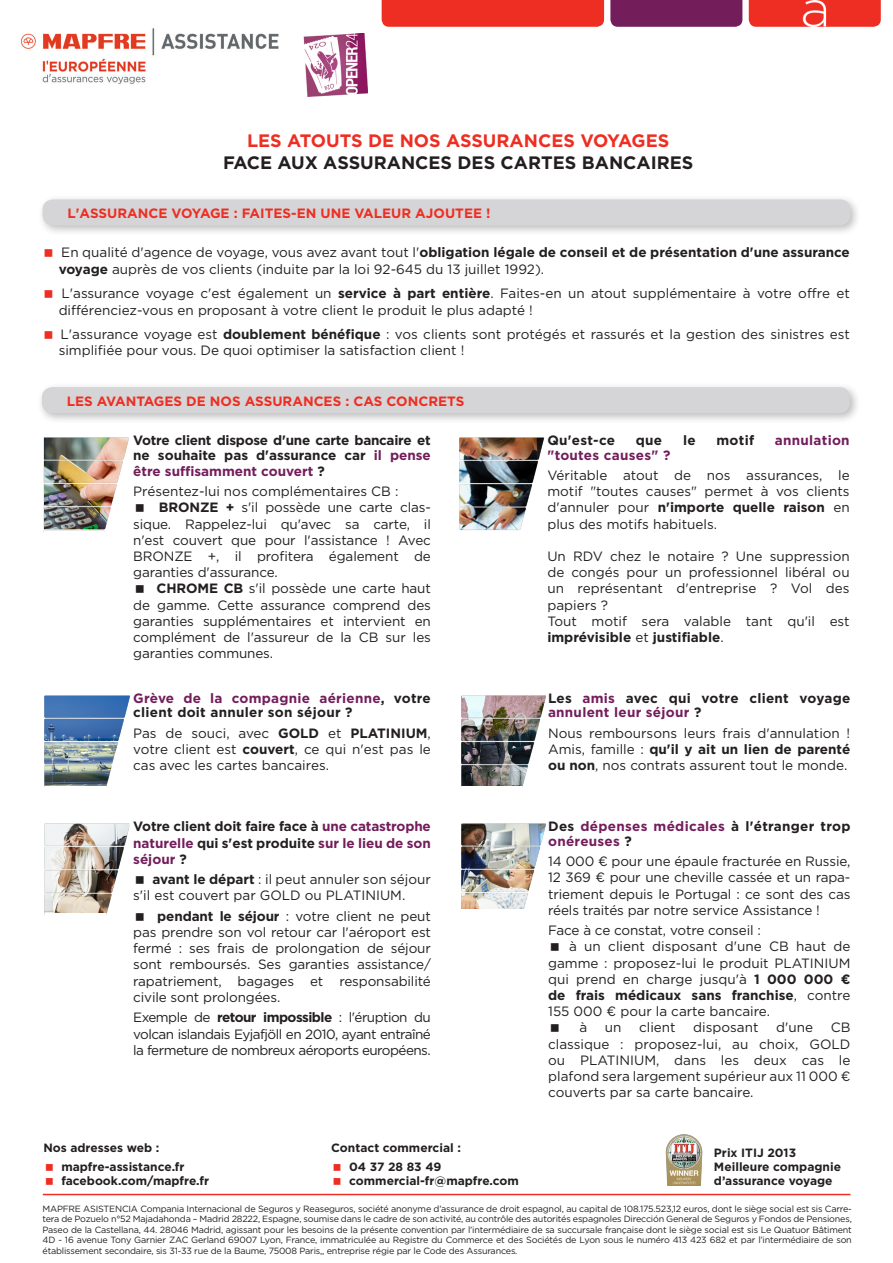
<style>
.page{position:relative;width:893px;height:1263px;background:#fff}
.page>*{position:absolute;margin:0;border:0;box-sizing:border-box;transform-origin:0 0}
.t1{font:700 18px "Gotham";color:#231f20}
.t2{font:700 18px "Gotham";color:#ee2e22}
.t3{font:13.5px/16.2px "Gotham";color:#231f20;text-align:justify}
.t4{font:700 13.5px/14.4px "Gotham";letter-spacing:.005em;color:#231f20}
.t5{font:700 13.5px/16.2px "Gotham";letter-spacing:.02em;color:#731d5b}
.t6{font:700 13.5px "Gotham";color:#ee2e22}
.t7{font:700 13.5px/14.4px "Gotham";letter-spacing:-.02em;color:#231f20}
.t8{font:700 12px/18.6px "Gotham";color:#231f20}
.t9{font:9px/10.5px "Gotham";letter-spacing:-.02em;color:#231f20;text-align:justify}
.s1{font-weight:700}
.s2{color:#731d5b}
.s3{font-weight:700;color:#731d5b}
.s4{color:#231f20}
.s5{font-weight:400}
</style>
<div class="page">
<div style="left:749px;top:0;width:132px;height:27px;background:#ee2e22"></div>
<div style="left:610px;top:0;width:132px;height:27px;background:#731d5b"></div>
<div style="left:382px;top:0;width:222px;height:27px;background:#ee2e22"></div>
<img style="left:21px;top:28px;width:258px;height:56px">
<img style="left:800px;top:0;width:30px;height:27px">
<img style="left:665px;top:1134px;width:38px;height:51px">
<div style="left:38px;top:194px;width:824px;height:43px;background:#231f20;opacity:.3"></div>
<div style="left:43px;top:199px;width:807px;height:26px;background:#d5d5d7;border-radius:10px"></div>
<div style="left:37px;top:382px;width:824px;height:43px;background:#231f20;opacity:.3"></div>
<div style="left:42px;top:387px;width:808px;height:26px;background:#d5d5d7;border-radius:10px"></div>
<img style="left:44px;top:695px;width:87px;height:91px">
<img style="left:461px;top:823px;width:85px;height:85px">
<img style="left:461px;top:695px;width:85px;height:91px">
<img style="left:43px;top:437px;width:86px;height:95px">
<img style="left:459px;top:437px;width:86px;height:93px">
<hr style="left:43px;top:1194px;width:807px;height:1px;background:#ee2e22">
<img style="left:44px;top:823px;width:86px;height:92px">
<img style="left:303px;top:33px;width:64px;height:63px">
<h1 class="t2" style="left:247px;top:128px;width:424px">LES ATOUTS DE NOS ASSURANCES VOYAGES</h1>
<h1 class="t1" style="left:223px;top:151px;width:472px">FACE AUX ASSURANCES DES CARTES BANCAIRES</h1>
<p class="t6" style="left:67px;top:204px;width:425px">L'ASSURANCE VOYAGE : FAITES-EN UNE VALEUR AJOUTEE !</p>
<p class="t3" style="left:59px;top:244px;width:793px">En qualité d'agence de voyage, vous avez avant tout l'<span class="s1">obligation légale de conseil et de présentation d'une assurance voyage</span> auprès de vos clients (induite par la loi 92-645 du 13 juillet 1992).</p>
<p class="t3" style="left:59px;top:285px;width:793px">L'assurance voyage c'est également un <span class="s1">service à part entière</span>. Faites-en un atout supplémentaire à votre offre et différenciez-vous en proposant à votre client le produit le plus adapté !</p>
<p class="t3" style="left:59px;top:326px;width:793px">L'assurance voyage est <span class="s1">doublement bénéfique</span> : vos clients sont protégés et rassurés et la gestion des sinistres est simplifiée pour vous. De quoi optimiser la satisfaction client !</p>
<p class="t6" style="left:67px;top:392px;width:399px">LES AVANTAGES DE NOS ASSURANCES : CAS CONCRETS</p>
<p class="t7" style="left:133px;top:433px;width:299px">Votre client dispose d'une carte bancaire et ne souhaite pas d'assurance car <span class="s2">il pense</span></p>
<p class="t3" style="left:133px;top:460px;width:267px;line-height:20.4px"><span class="s3">être suffisamment couvert</span> <span class="s1">?<br></span>Présentez-lui nos complémentaires CB :</p>
<p class="t3" style="left:133px;top:499px;width:299px;text-indent:26px"><span class="s1">BRONZE +</span> s'il possède une carte clas&shy;sique. Rappelez-lui qu'avec sa carte, il n'est couvert que pour l'assistance ! Avec BRONZE +, il profitera également de garanties d'assurance.</p>
<p class="t3" style="left:133px;top:580px;width:299px;text-indent:23px"><span class="s1">CHROME CB</span> s'il possède une carte haut de gamme. Cette assurance comprend des garanties supplémentaires et intervient en complément de l'assureur de la CB sur les garanties communes.</p>
<p class="t4" style="left:133px;top:691px;width:299px"><span class="s2">Grève de la compagnie aérienne</span>, votre client doit annuler son séjour ?</p>
<p class="t3" style="left:133px;top:725px;width:299px">Pas de souci, avec <span class="s1">GOLD</span> et <span class="s1">PLATINIUM</span>, votre client est <span class="s1">couvert</span>, ce qui n'est pas le cas avec les cartes bancaires.</p>
<p class="t5" style="left:133px;top:818px;width:299px;text-align:justify"><span class="s4">Votre client doit faire face à</span> une catastrophe naturelle <span class="s4">qui s'est produite</span> sur le lieu de son séjour <span class="s4">?</span></p>
<p class="t3" style="left:133px;top:871px;width:299px;text-indent:19px"><span class="s1">avant le départ</span> : il peut annuler son séjour s'il est couvert par GOLD ou PLATINIUM.</p>
<p class="t3" style="left:133px;top:908px;width:299px;text-indent:24px"><span class="s1">pendant le séjour</span> : votre client ne peut pas prendre son vol retour car l'aéroport est fermé : ses frais de prolongation de séjour sont remboursés. Ses garanties assistance/ rapatriement, bagages et responsabilité civile sont prolongées.</p>
<p class="t3" style="left:133px;top:1009px;width:299px">Exemple de <span class="s1">retour impossible</span> : l'éruption du volcan islandais Eyjafjöll en 2010, ayant entraîné la fermeture de nombreux aéroports européens.</p>
<p class="t8" style="left:61px;top:1139px;width:125px;text-indent:-18px">Nos adresses web : mapfre-assistance.fr</p>
<p class="t8" style="left:61px;top:1172px;width:149px">facebook.com/mapfre.fr</p>
<p class="t8" style="left:331px;top:1139px;width:131px;text-align:center">Contact commercial :<br>04 37 28 83 49</p>
<p class="t8" style="left:349px;top:1172px;width:171px">commercial-fr@mapfre.com</p>
<p class="t4" style="left:547px;top:433px;width:69px">Qu'est-ce</p>
<p class="t4" style="left:636px;top:433px;width:28px">que</p>
<p class="t4" style="left:683px;top:433px;width:14px">le</p>
<p class="t4" style="left:716px;top:433px;width:39px">motif</p>
<p class="t5" style="left:775px;top:432px;width:76px">annulation</p>
<p class="t5" style="left:547px;top:447px;width:124px">"toutes causes" ?</p>
<p class="t3" style="left:547px;top:467px;width:304px">Véritable atout de nos assurances, le motif "toutes causes" permet à vos clients d'annuler pour <span class="s1">n'importe quelle raison</span> en plus des motifs habituels.</p>
<p class="t3" style="left:547px;top:548px;width:304px;text-align:left">Un RDV chez le notaire ? Une suppression de congés pour un professionnel libéral ou un représentant d'entreprise ? Vol des papiers ?<br>Tout motif sera valable tant qu'il est <span class="s1">imprévisible</span> et <span class="s1">justifiable</span>.</p>
<p class="t4" style="left:548px;top:691px;width:304px">Les <span class="s2">amis</span> avec qui votre client voyage <span class="s2">annulent leur séjour</span> ?</p>
<p class="t3" style="left:548px;top:725px;width:304px">Nous remboursons leurs frais d'annulation !<br>Amis, famille : <span class="s1">qu'il y ait un lien de parenté ou non</span>, nos contrats assurent tout le monde.</p>
<p class="t5" style="left:548px;top:819px;width:304px;line-height:14.4px"><span class="s4">Des</span> dépenses médicales <span class="s4">à l'étranger trop </span>onéreuses <span class="s4">?</span></p>
<p class="t3" style="left:548px;top:853px;width:304px">14 000 € pour une épaule fracturée en Russie, 12 369 € pour une cheville cassée et un rapa&shy;triement depuis le Portugal : ce sont des cas réels traités par notre service Assistance !</p>
<p class="t3" style="left:548px;top:922px;width:214px">Face à ce constat, votre conseil :</p>
<p class="t3" style="left:569px;top:938px;width:283px">à un client disposant d'une CB haut de</p>
<p class="t3" style="left:548px;top:954px;width:304px">gamme : proposez-lui le produit PLATINIUM</p>
<p class="t3" style="left:548px;top:971px;width:304px">qui prend en charge jusqu'à <span class="s1">1 000 000 €</span></p>
<p class="t4" style="left:548px;top:988px;width:304px">de frais médicaux sans franchise<span class="s5">, contre</span></p>
<p class="t3" style="left:548px;top:1003px;width:223px">155 000 € pour la carte bancaire.</p>
<p class="t3" style="left:579px;top:1019px;width:9px">à</p>
<p class="t3" style="left:605px;top:1019px;width:18px">un</p>
<p class="t3" style="left:639px;top:1019px;width:38px">client</p>
<p class="t3" style="left:693px;top:1019px;width:67px">disposant</p>
<p class="t3" style="left:776px;top:1019px;width:38px">d'une</p>
<p class="t3" style="left:548px;top:1019px;width:304px;text-indent:283px">CB classique : proposez-lui, au choix, GOLD ou PLATINIUM, dans les deux cas le plafond sera largement supérieur aux 11 000 € couverts par sa carte bancaire.</p>
<p class="t8" style="left:714px;top:1145px;width:129px;line-height:14.4px">Prix ITIJ 2013<br>Meilleure compagnie d’assurance voyage</p>
<p class="t9" style="left:43px;top:1203px;width:811px">MAPFRE ASISTENCIA Compania Internacional de Seguros y Reaseguros, société anonyme d’assurance de droit espagnol, au capital de 108.175.523,12 euros, dont le siège social est sis Carre&shy;tera de Pozuelo n°52 Majadahonda – Madrid 28222, Espagne, soumise dans le cadre de son activité, au contrôle des autorités espagnoles Dirección General de Seguros y Fondos de Pensiones, Paseo de la Castellana, 44. 28046 Madrid, agissant pour les besoins de la présente convention par l’intermédiaire de sa succursale française dont le siège social est sis Le Quatuor Bâtiment 4D - 16 avenue Tony Garnier ZAC Gerland 69007 Lyon, France, immatriculée au Registre du Commerce et des Sociétés de Lyon sous le numéro 413 423 682 et par l’intermédiaire de son établissement secondaire, sis 31-33 rue de la Baume, 75008 Paris,, entreprise régie par le Code des Assurances.</p>
</div>
